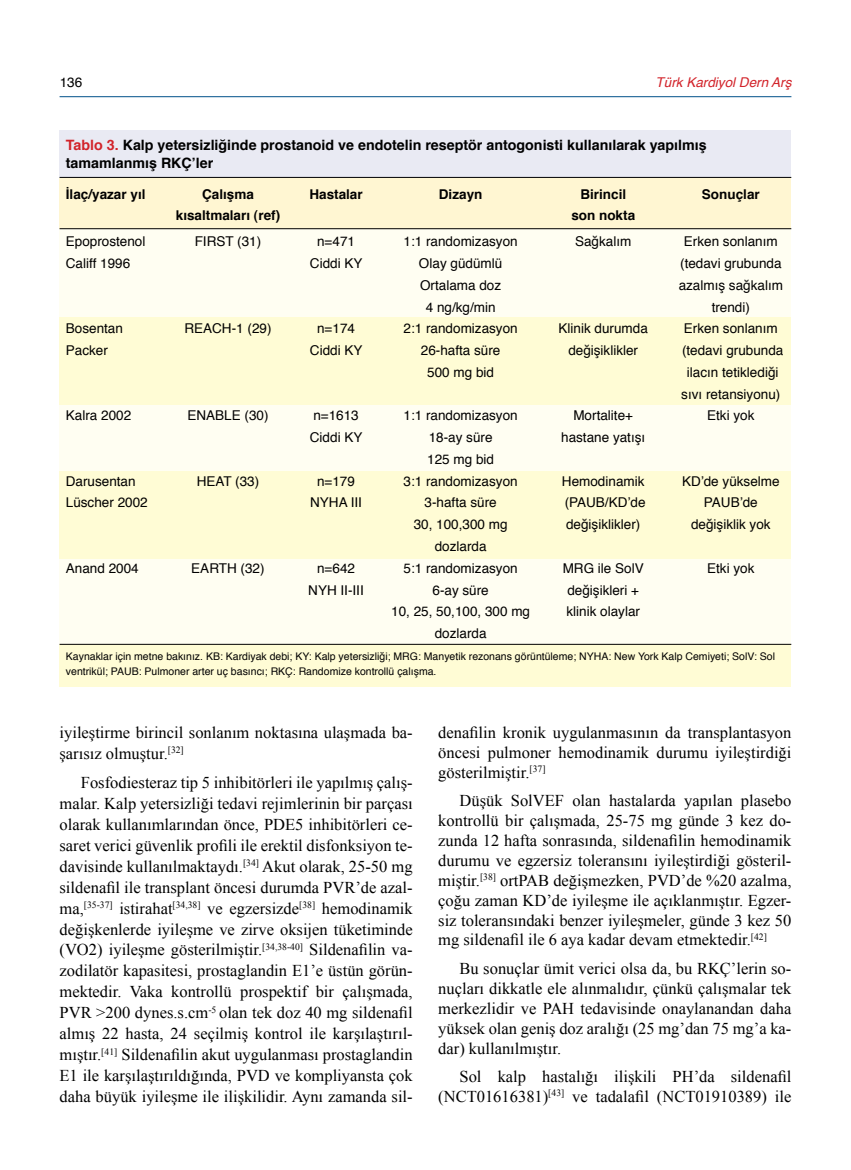
<style>
.page{position:relative;width:851px;height:1170px;background:#fff}
.page>*{position:absolute;margin:0;border:0;box-sizing:border-box;transform-origin:0 0}
.t1{font:16.5px/20.9px "Times New Roman";color:#000;text-align:justify}
.t2{font:700 14.25px/18.8px "Helvetica";color:#000}
.t3{font:13.5px/21.8px "Helvetica";color:#000;text-align:center}
.t4{font:700 13.5px "Helvetica";color:#000}
.t5{font:italic 13.5px "Helvetica";color:#d2232a}
.t6{font:10.5px/15px "Helvetica";color:#000}
.s1{color:#d2232a}
</style>
<div class="page">
<div style="left:60px;top:157px;width:731px;height:517px;background:#fffef2"></div>
<div style="left:60px;top:317px;width:731px;height:88px;background:#fffcd5"></div>
<div style="left:60px;top:472px;width:731px;height:87px;background:#fffcd5"></div>
<div style="left:60px;top:644px;width:731px;height:43px;background:#fffcd5"></div>
<div style="left:60px;top:177px;width:731px;height:51px;background:#fff6d2"></div>
<div style="left:60px;top:130px;width:731px;height:47px;background:#e9eaf3"></div>
<hr style="left:60px;top:177px;width:731px;height:1px;background:#000">
<hr style="left:60px;top:228px;width:731px;height:1px;background:#000">
<hr style="left:60px;top:644px;width:731px;height:1px;background:#000">
<hr style="left:60px;top:96px;width:731px;height:1px;background:#00508a">
<p class="t3" style="left:60px;top:72px;width:24px">136</p>
<p class="t5" style="left:655px;top:71px;width:137px">Türk Kardiyol Dern Arş</p>
<p class="t2" style="left:66px;top:136px;width:642px"><span class="s1">Tablo 3.</span> Kalp yetersizliğinde prostanoid ve endotelin reseptör antogonisti kullanılarak yapılmış tamamlanmış RKÇ’ler</p>
<p class="t4" style="left:66px;top:184px;width:81px">İlaç/yazar yıl</p>
<p class="t4" style="left:202px;top:184px;width:53px">Çalışma</p>
<p class="t4" style="left:309px;top:184px;width:55px">Hastalar</p>
<p class="t4" style="left:439px;top:184px;width:45px">Dizayn</p>
<p class="t4" style="left:580px;top:184px;width:47px">Birincil</p>
<p class="t4" style="left:701px;top:184px;width:59px">Sonuçlar</p>
<p class="t4" style="left:176px;top:206px;width:106px">kısaltmaları (ref)</p>
<p class="t4" style="left:571px;top:206px;width:65px">son nokta</p>
<p class="t3" style="left:66px;top:231px;width:81px">Epoprostenol</p>
<p class="t3" style="left:195px;top:231px;width:68px">FIRST (31)</p>
<p class="t3" style="left:317px;top:231px;width:39px">n=471</p>
<p class="t3" style="left:403px;top:231px;width:116px">1:1 randomizasyon</p>
<p class="t3" style="left:575px;top:231px;width:58px">Sağkalım</p>
<p class="t3" style="left:683px;top:231px;width:95px">Erken sonlanım</p>
<p class="t3" style="left:66px;top:253px;width:66px">Califf 1996</p>
<p class="t3" style="left:310px;top:253px;width:54px">Ciddi KY</p>
<p class="t3" style="left:419px;top:253px;width:85px">Olay güdümlü</p>
<p class="t3" style="left:680px;top:253px;width:103px">(tedavi grubunda</p>
<p class="t3" style="left:420px;top:275px;width:83px">Ortalama doz</p>
<p class="t3" style="left:678px;top:275px;width:106px">azalmış sağkalım</p>
<p class="t3" style="left:425px;top:297px;width:71px">4 ng/kg/min</p>
<p class="t3" style="left:711px;top:297px;width:40px">trendi)</p>
<p class="t3" style="left:66px;top:318px;width:59px">Bosentan</p>
<p class="t3" style="left:184px;top:318px;width:89px">REACH-1 (29)</p>
<p class="t3" style="left:317px;top:318px;width:39px">n=174</p>
<p class="t3" style="left:403px;top:318px;width:116px">2:1 randomizasyon</p>
<p class="t3" style="left:558px;top:318px;width:91px">Klinik durumda</p>
<p class="t3" style="left:683px;top:318px;width:95px">Erken sonlanım</p>
<p class="t3" style="left:66px;top:340px;width:44px">Packer</p>
<p class="t3" style="left:310px;top:340px;width:54px">Ciddi KY</p>
<p class="t3" style="left:421px;top:340px;width:81px">26-hafta süre</p>
<p class="t3" style="left:568px;top:340px;width:71px">değişiklikler</p>
<p class="t3" style="left:682px;top:340px;width:103px">(tedavi grubunda</p>
<p class="t3" style="left:427px;top:362px;width:68px">500 mg bid</p>
<p class="t3" style="left:681px;top:362px;width:101px">ilacın tetiklediği sıvı retansiyonu)</p>
<p class="t3" style="left:66px;top:405px;width:67px">Kalra 2002</p>
<p class="t3" style="left:187px;top:405px;width:83px">ENABLE (30)</p>
<p class="t3" style="left:313px;top:405px;width:47px">n=1613</p>
<p class="t3" style="left:403px;top:405px;width:116px">1:1 randomizasyon</p>
<p class="t3" style="left:573px;top:405px;width:61px">Mortalite+</p>
<p class="t3" style="left:707px;top:405px;width:49px">Etki yok</p>
<p class="t3" style="left:310px;top:427px;width:54px">Ciddi KY</p>
<p class="t3" style="left:428px;top:427px;width:65px">18-ay süre</p>
<p class="t3" style="left:561px;top:427px;width:86px">hastane yatışı</p>
<p class="t3" style="left:427px;top:449px;width:68px">125 mg bid</p>
<p class="t3" style="left:66px;top:471px;width:71px">Darusentan</p>
<p class="t3" style="left:197px;top:471px;width:64px">HEAT (33)</p>
<p class="t3" style="left:317px;top:471px;width:39px">n=179</p>
<p class="t3" style="left:403px;top:471px;width:116px">3:1 randomizasyon</p>
<p class="t3" style="left:562px;top:471px;width:84px">Hemodinamik</p>
<p class="t3" style="left:682px;top:471px;width:99px">KD’de yükselme</p>
<p class="t3" style="left:66px;top:492px;width:83px">Lüscher 2002</p>
<p class="t3" style="left:310px;top:492px;width:53px">NYHA III</p>
<p class="t3" style="left:424px;top:492px;width:74px">3-hafta süre</p>
<p class="t3" style="left:564px;top:492px;width:82px">(PAUB/KD’de</p>
<p class="t3" style="left:703px;top:492px;width:55px">PAUB’de</p>
<p class="t3" style="left:413px;top:514px;width:95px">30, 100,300 mg</p>
<p class="t3" style="left:566px;top:514px;width:76px">değişiklikler)</p>
<p class="t3" style="left:691px;top:514px;width:81px">değişiklik yok</p>
<p class="t3" style="left:434px;top:536px;width:53px">dozlarda</p>
<p class="t3" style="left:66px;top:558px;width:74px">Anand 2004</p>
<p class="t3" style="left:191px;top:558px;width:75px">EARTH (32)</p>
<p class="t3" style="left:317px;top:558px;width:39px">n=642</p>
<p class="t3" style="left:403px;top:558px;width:116px">5:1 randomizasyon</p>
<p class="t3" style="left:562px;top:558px;width:83px">MRG ile SolV</p>
<p class="t3" style="left:707px;top:558px;width:49px">Etki yok</p>
<p class="t3" style="left:308px;top:579px;width:57px">NYH II-III</p>
<p class="t3" style="left:432px;top:579px;width:58px">6-ay süre</p>
<p class="t3" style="left:567px;top:579px;width:73px">değişikleri +</p>
<p class="t3" style="left:391px;top:601px;width:140px">10, 25, 50,100, 300 mg</p>
<p class="t3" style="left:566px;top:601px;width:75px">klinik olaylar</p>
<p class="t3" style="left:434px;top:623px;width:53px">dozlarda</p>
<p class="t6" style="left:66px;top:649px;width:710px">Kaynaklar için metne bakınız. KB: Kardiyak debi; KY: Kalp yetersizliği; MRG: Manyetik rezonans görüntüleme; NYHA: New York Kalp Cemiyeti; SolV: Sol ventrikül; PAUB: Pulmoner arter uç basıncı; RKÇ: Randomize kontrollü çalışma.</p>
<p class="t1" style="left:60px;top:721px;width:354px">iyileştirme birincil sonlanım noktasına ulaşmada ba&shy;şarısız olmuştur.<sup>[32]</sup></p>
<p class="t1" style="left:60px;top:771px;width:354px;text-indent:21px">Fosfodiesteraz tip 5 inhibitörleri ile yapılmış çalış&shy;malar. Kalp yetersizliği tedavi rejimlerinin bir parçası olarak kullanımlarından önce, PDE5 inhibitörleri ce&shy;saret verici güvenlik profili ile erektil disfonksiyon te&shy;davisinde kullanılmaktaydı.<sup>[34]</sup> Akut olarak, 25-50 mg sildenafil ile transplant öncesi durumda PVR’de azal&shy;ma,<sup>[35-37]</sup> istirahat<sup>[34,38]</sup> ve egzersizde<sup>[38]</sup> hemodinamik değişkenlerde iyileşme ve zirve oksijen tüketiminde (VO2) iyileşme gösterilmiştir.<sup>[34,38-40]</sup> Sildenafilin va&shy;zodilatör kapasitesi, prostaglandin E1’e üstün görün&shy;mektedir. Vaka kontrollü prospektif bir çalışmada, PVR &gt;200 dynes.s.cm<sup>-5</sup> olan tek doz 40 mg sildenafil almış 22 hasta, 24 seçilmiş kontrol ile karşılaştırıl&shy;mıştır.<sup>[41]</sup> Sildenafilin akut uygulanması prostaglandin E1 ile karşılaştırıldığında, PVD ve kompliyansta çok daha büyük iyileşme ile ilişkilidir. Aynı zamanda sil-</p>
<p class="t1" style="left:438px;top:722px;width:354px;line-height:20px">denafilin kronik uygulanmasının da transplantasyon öncesi pulmoner hemodinamik durumu iyileştirdiği gösterilmiştir.<sup>[37]</sup></p>
<p class="t1" style="left:438px;top:790px;width:354px;line-height:20px;text-indent:21px">Düşük SolVEF olan hastalarda yapılan plasebo kontrollü bir çalışmada, 25-75 mg günde 3 kez do&shy;zunda 12 hafta sonrasında, sildenafilin hemodinamik durumu ve egzersiz toleransını iyileştirdiği gösteril&shy;miştir.<sup>[38]</sup> ortPAB değişmezken, PVD’de %20 azalma, çoğu zaman KD’de iyileşme ile açıklanmıştır. Egzer&shy;siz toleransındaki benzer iyileşmeler, günde 3 kez 50 mg sildenafil ile 6 aya kadar devam etmektedir.<sup>[42]</sup></p>
<p class="t1" style="left:438px;top:958px;width:354px;line-height:20px;text-indent:21px">Bu sonuçlar ümit verici olsa da, bu RKÇ’lerin so&shy;nuçları dikkatle ele alınmalıdır, çünkü çalışmalar tek merkezlidir ve PAH tedavisinde onaylanandan daha yüksek olan geniş doz aralığı (25 mg’dan 75 mg’a ka&shy;dar) kullanılmıştır.</p>
<p class="t1" style="left:438px;top:1066px;width:354px;line-height:20px;text-align:right">Sol kalp hastalığı ilişkili PH’da sildenafil (NCT01616381)<sup>[43]</sup> ve tadalafil (NCT01910389) ile</p>
</div>
